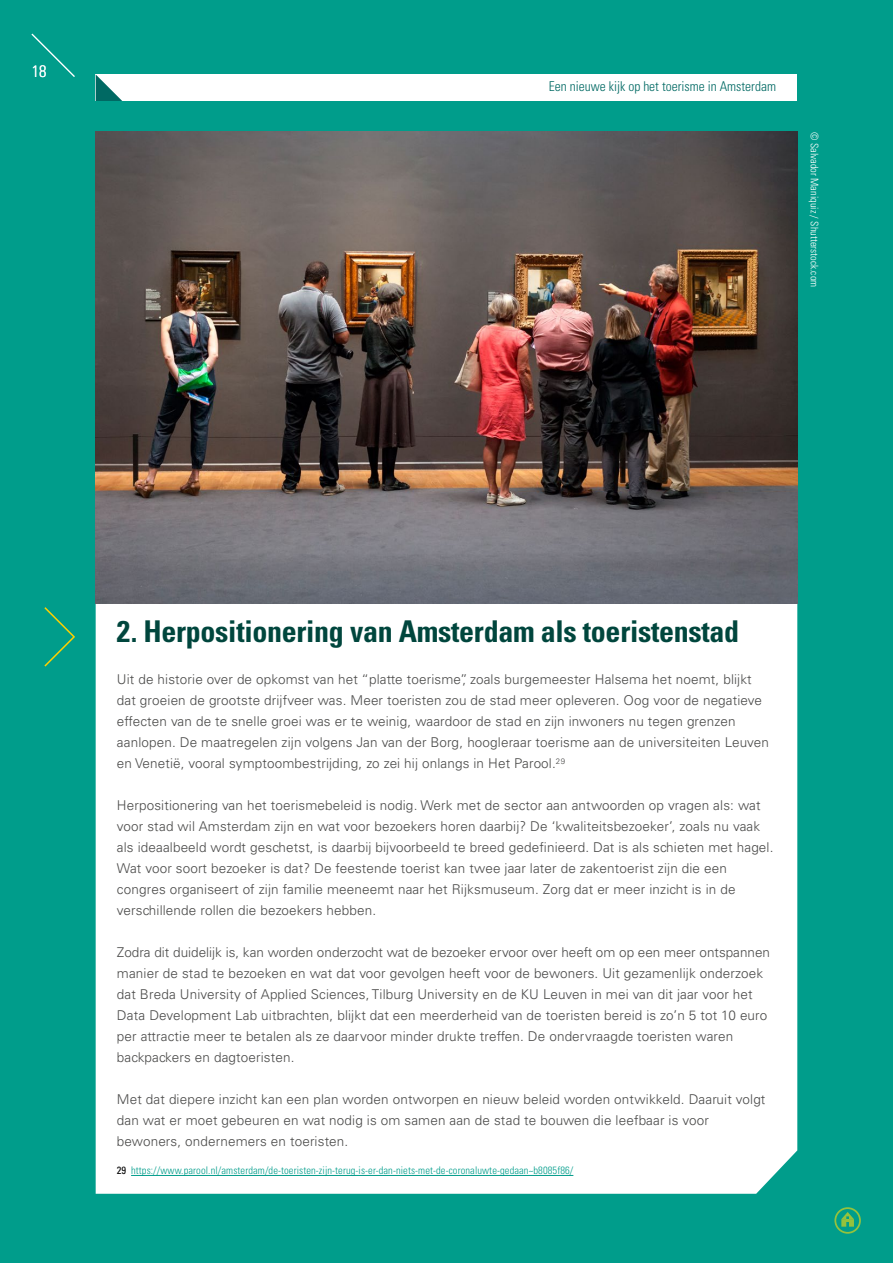
<style>
.page{position:relative;width:893px;height:1263px;background:#009d8b}
.page>*{position:absolute;margin:0;border:0;box-sizing:border-box;transform-origin:0 0}
.t1{font:700 condensed 30px "Univers LT Std";letter-spacing:-.01em;color:#00463d}
.t2{font:300 condensed 16.5px "Univers LT Std";color:#fff}
.t3{font:300 13.5px/21px "Univers LT Std";letter-spacing:.01em;color:#4a4a49}
.t4{font:300 condensed 13.5px "Univers LT Std";color:#006963}
.t5{font:300 condensed 10.5px "Univers LT Std";letter-spacing:.01em;color:#009d8b}
.t6{font:300 condensed 10.5px "Univers LT Std";color:#fff}
.s1{font-weight:400;color:#000}
</style>
<div class="page">
<svg style="left:31px;top:33px;width:44px;height:44px"></svg>
<div style="left:96px;top:74px;width:701px;height:27px;background:#fff"></div>
<svg style="left:96px;top:75px;width:26px;height:26px"></svg>
<div style="left:96px;top:603px;width:701px;height:591px;background:#fff"></div>
<svg style="left:44px;top:607px;width:31px;height:60px"></svg>
<img style="left:96px;top:132px;width:701px;height:471px">
<hr style="left:131px;top:1175px;width:442px;height:1px;background:#009d8b">
<svg style="left:841px;top:1212px;width:13px;height:15px"></svg>
<div style="left:834px;top:1207px;width:27px;height:27px;border:2px solid #94c23d;border-radius:50%"></div>
<p class="t2" style="left:32px;top:61px;width:16px">18</p>
<p class="t4" style="left:549px;top:78px;width:229px">Een nieuwe kijk op het toerisme in Amsterdam</p>
<p class="t6" style="left:821px;top:132px;width:157px;rotate:90deg">© Salvador Maniquiz / Shutterstock.com</p>
<h1 class="t1" style="left:117px;top:613px;width:624px">2. Herpositionering van Amsterdam als toeristenstad</h1>
<p class="t3" style="left:117px;top:669px;width:653px">Uit de historie over de opkomst van het “platte toerisme”, zoals burgemeester Halsema het noemt, blijkt dat groeien de grootste drijfveer was. Meer toeristen zou de stad meer opleveren. Oog voor de negatieve effecten van de te snelle groei was er te weinig, waardoor de stad en zijn inwoners nu tegen grenzen aanlopen. De maatregelen zijn volgens Jan van der Borg, hoogleraar toerisme aan de universiteiten Leuven en Venetië, vooral symptoombestrijding, zo zei hij onlangs in Het Parool.<sup>29</sup></p>
<p class="t3" style="left:117px;top:795px;width:658px">Herpositionering van het toerismebeleid is nodig. Werk met de sector aan antwoorden op vragen als: wat voor stad wil Amsterdam zijn en wat voor bezoekers horen daarbij? De ‘kwaliteitsbezoeker’, zoals nu vaak als ideaalbeeld wordt geschetst, is daarbij bijvoorbeeld te breed gedefinieerd. Dat is als schieten met hagel.<br>Wat voor soort bezoeker is dat? De feestende toerist kan twee jaar later de zakentoerist zijn die een congres organiseert of zijn familie meeneemt naar het Rijksmuseum. Zorg dat er meer inzicht is in de verschillende rollen die bezoekers hebben.</p>
<p class="t3" style="left:117px;top:942px;width:655px">Zodra dit duidelijk is, kan worden onderzocht wat de bezoeker ervoor over heeft om op een meer ontspannen manier de stad te bezoeken en wat dat voor gevolgen heeft voor de bewoners. Uit gezamenlijk onderzoek dat Breda University of Applied Sciences, Tilburg University en de KU Leuven in mei van dit jaar voor het Data Development Lab uitbrachten, blijkt dat een meerderheid van de toeristen bereid is zo’n 5 tot 10 euro per attractie meer te betalen als ze daarvoor minder drukte treffen. De ondervraagde toeristen waren backpackers en dagtoeristen.</p>
<p class="t3" style="left:117px;top:1089px;width:650px">Met dat diepere inzicht kan een plan worden ontworpen en nieuw beleid worden ontwikkeld. Daaruit volgt dan wat er moet gebeuren en wat nodig is om samen aan de stad te bouwen die leefbaar is voor bewoners, ondernemers en toeristen.</p>
<p class="t5" style="left:117px;top:1164px;width:458px"><span class="s1">29</span> https://www.parool.nl/amsterdam/de-toeristen-zijn-terug-is-er-dan-niets-met-de-coronaluwte-gedaan~b8085f86/</p>
</div>
